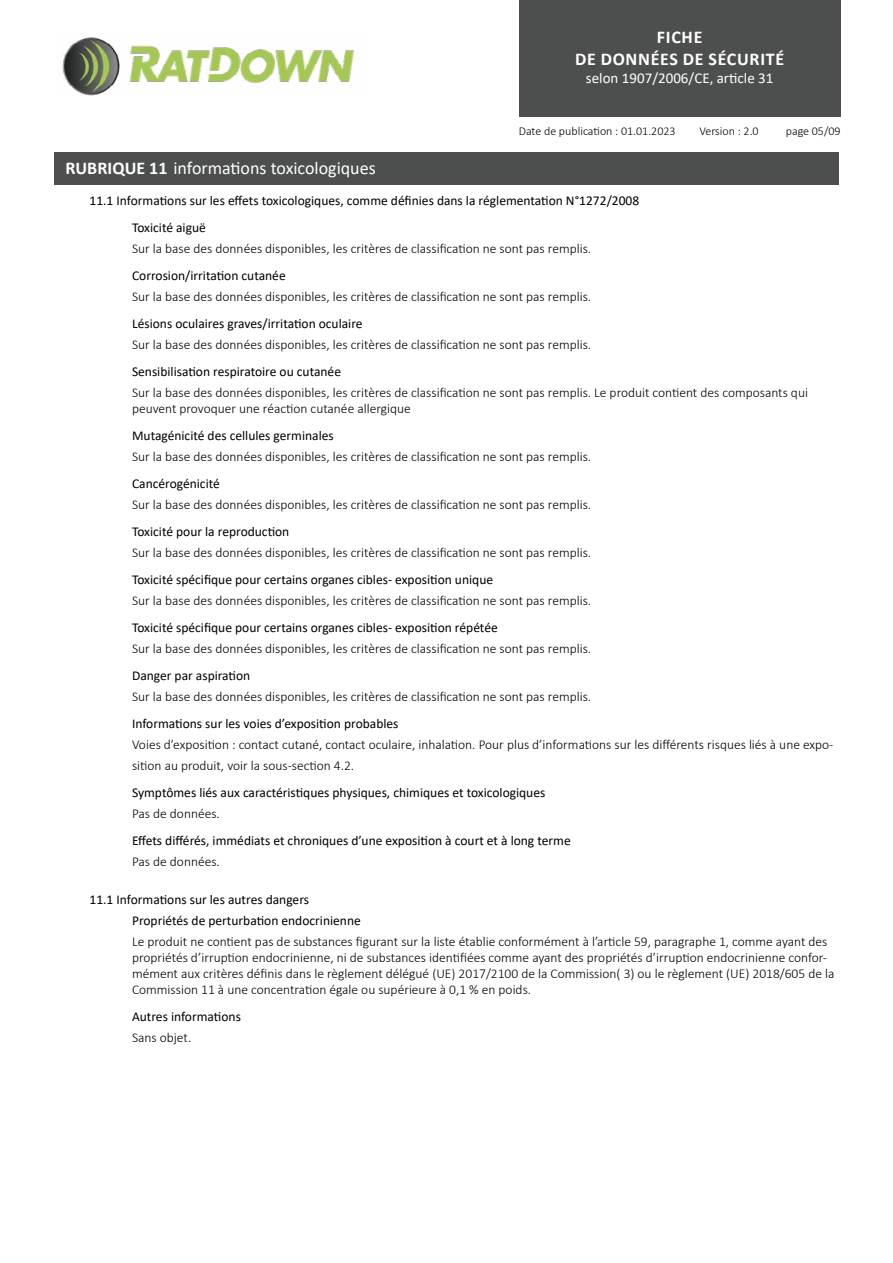
<style>
.page{position:relative;width:893px;height:1263px;background:#fff}
.page>*{position:absolute;margin:0;border:0;box-sizing:border-box;transform-origin:0 0}
.t1{font:18px "Calibri";color:#fff}
.t2{font:700 18px/21.6px "Calibri";letter-spacing:.04em;color:#fff;text-align:center}
.t3{font:15px "Calibri";color:#fff}
.t4{font:300 13.5px/16.2px "Calibri";color:#000}
.t5{font:13.5px/27px "Calibri";color:#000}
.t6{font:300 12px "Calibri";color:#000}
.s1{font-weight:700}
</style>
<div class="page">
<img style="left:62px;top:37px;width:293px;height:59px">
<div style="left:519px;top:0;width:322px;height:116px;background:#4d4f4e"></div>
<div style="left:54px;top:152px;width:785px;height:32px;background:#4d4f4e"></div>
<h1 class="t2" style="left:575px;top:26px;width:211px">FICHE<br>DE DONNÉES DE SÉCURITÉ</h1>
<p class="t3" style="left:586px;top:67px;width:189px">selon 1907/2006/CE, article 31</p>
<p class="t6" style="left:519px;top:124px;width:158px">Date de publication : 01.01.2023</p>
<p class="t6" style="left:699px;top:124px;width:61px">Version : 2.0</p>
<p class="t6" style="left:786px;top:124px;width:56px">page 05/09</p>
<h1 class="t1" style="left:65px;top:155px;width:312px"><span class="s1">RUBRIQUE 11</span> informations toxicologiques</h1>
<p class="t5" style="left:132px;top:187px;width:509px;text-indent:-43px">11.1 Informations sur les effets toxicologiques, comme définies dans la réglementation N°1272/2008<br>Toxicité aiguë</p>
<p class="t4" style="left:132px;top:240px;width:461px">Sur la base des données disponibles, les critères de classification ne sont pas remplis.</p>
<p class="t5" style="left:132px;top:262px;width:155px">Corrosion/irritation cutanée</p>
<p class="t4" style="left:132px;top:288px;width:461px">Sur la base des données disponibles, les critères de classification ne sont pas remplis.</p>
<p class="t5" style="left:132px;top:310px;width:232px">Lésions oculaires graves/irritation oculaire</p>
<p class="t4" style="left:132px;top:336px;width:461px">Sur la base des données disponibles, les critères de classification ne sont pas remplis.</p>
<p class="t5" style="left:132px;top:358px;width:211px">Sensibilisation respiratoire ou cutanée</p>
<p class="t4" style="left:132px;top:384px;width:677px">Sur la base des données disponibles, les critères de classification ne sont pas remplis. Le produit contient des composants qui peuvent provoquer une réaction cutanée allergique</p>
<p class="t5" style="left:132px;top:422px;width:203px">Mutagénicité des cellules germinales</p>
<p class="t4" style="left:132px;top:449px;width:461px">Sur la base des données disponibles, les critères de classification ne sont pas remplis.</p>
<p class="t5" style="left:132px;top:470px;width:89px">Cancérogénicité</p>
<p class="t4" style="left:132px;top:497px;width:461px">Sur la base des données disponibles, les critères de classification ne sont pas remplis.</p>
<p class="t5" style="left:132px;top:518px;width:159px">Toxicité pour la reproduction</p>
<p class="t4" style="left:132px;top:545px;width:461px">Sur la base des données disponibles, les critères de classification ne sont pas remplis.</p>
<p class="t5" style="left:132px;top:566px;width:363px">Toxicité spécifique pour certains organes cibles- exposition unique</p>
<p class="t4" style="left:132px;top:593px;width:461px">Sur la base des données disponibles, les critères de classification ne sont pas remplis.</p>
<p class="t5" style="left:132px;top:614px;width:367px">Toxicité spécifique pour certains organes cibles- exposition répétée</p>
<p class="t4" style="left:132px;top:641px;width:461px">Sur la base des données disponibles, les critères de classification ne sont pas remplis.</p>
<p class="t5" style="left:132px;top:662px;width:120px">Danger par aspiration</p>
<p class="t4" style="left:132px;top:689px;width:461px">Sur la base des données disponibles, les critères de classification ne sont pas remplis.</p>
<p class="t5" style="left:132px;top:710px;width:268px">Informations sur les voies d’exposition probables</p>
<p class="t4" style="left:132px;top:734px;width:703px;line-height:21px">Voies d’exposition : contact cutané, contact oculaire, inhalation. Pour plus d’informations sur les différents risques liés à une expo&shy;sition au produit, voir la sous-section 4.2.</p>
<p class="t5" style="left:132px;top:779px;width:415px">Symptômes liés aux caractéristiques physiques, chimiques et toxicologiques</p>
<p class="t4" style="left:132px;top:806px;width:89px">Pas de données.</p>
<p class="t5" style="left:132px;top:827px;width:440px">Effets différés, immédiats et chroniques d’une exposition à court et à long terme</p>
<p class="t4" style="left:132px;top:854px;width:89px">Pas de données.</p>
<p class="t5" style="left:132px;top:888px;width:230px;line-height:21px;text-indent:-43px">11.1 Informations sur les autres dangers<br>Propriétés de perturbation endocrinienne</p>
<p class="t4" style="left:132px;top:933px;width:704px">Le produit ne contient pas de substances figurant sur la liste établie conformément à l’article 59, paragraphe 1, comme ayant des propriétés d’irruption endocrinienne, ni de substances identifiées comme ayant des propriétés d’irruption endocrinienne confor&shy;mément aux critères définis dans le règlement délégué (UE) 2017/2100 de la Commission( 3) ou le règlement (UE) 2018/605 de la Commission 11 à une concentration égale ou supérieure à 0,1 % en poids.</p>
<p class="t5" style="left:132px;top:1003px;width:110px">Autres informations</p>
<p class="t4" style="left:132px;top:1029px;width:61px">Sans objet.</p>
</div>
